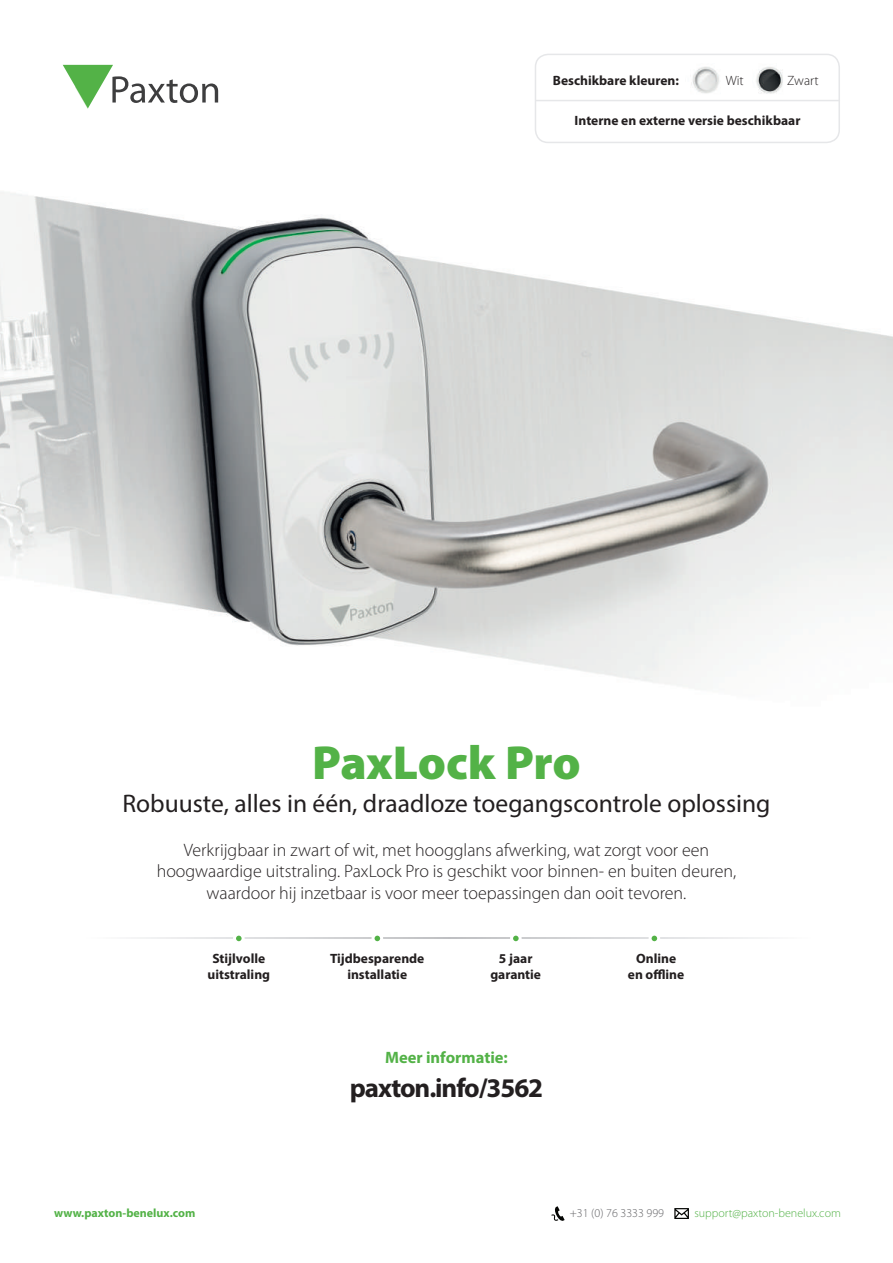
<style>
.page{position:relative;width:893px;height:1263px;background:#fff}
.page>*{position:absolute;margin:0;border:0;box-sizing:border-box;transform-origin:0 0}
.t1{font:900 48px "Myriad Pro";letter-spacing:-.005em;color:#53b247}
.t2{font:700 27px "Myriad Pro";letter-spacing:-.04em;color:#231f20}
.t3{font:25.5px "Myriad Pro";color:#231f20}
.t4{font:300 18px/21.6px "Myriad Pro";color:#231f20;text-align:center}
.t5{font:700 16.5px "Myriad Pro";color:#53b247}
.t6{font:700 13.5px/16.2px "Myriad Pro";color:#231f20;text-align:center}
.t7{font:300 13.5px "Myriad Pro";color:#231f20}
.t8{font:300 12px "Myriad Pro";color:#53b247}
.t9{font:700 12px "Myriad Pro";color:#53b247}
.t10{font:300 12px "Myriad Pro";color:#636366}
</style>
<div class="page">
<img style="left:0;top:54px;width:893px;height:885px">
<svg style="left:0;top:663px;width:893px;height:219px"></svg>
<svg style="left:63px;top:65px;width:155px;height:43px"></svg>
<svg style="left:82px;top:937px;width:728px;height:1px"></svg>
<div style="left:234px;top:934px;width:9px;height:9px;background:#53b247;border-radius:50%"></div>
<div style="left:233px;top:933px;width:12px;height:11px;border:3px solid #fff;border-radius:50%"></div>
<div style="left:373px;top:934px;width:9px;height:9px;background:#53b247;border-radius:50%"></div>
<div style="left:372px;top:933px;width:11px;height:11px;border:3px solid #fff;border-radius:50%"></div>
<div style="left:512px;top:934px;width:8px;height:9px;background:#53b247;border-radius:50%"></div>
<div style="left:510px;top:933px;width:12px;height:11px;border:3px solid #fff;border-radius:50%"></div>
<div style="left:650px;top:934px;width:9px;height:9px;background:#53b247;border-radius:50%"></div>
<div style="left:649px;top:933px;width:11px;height:11px;border:3px solid #fff;border-radius:50%"></div>
<svg style="left:551px;top:1206px;width:14px;height:15px"></svg>
<svg style="left:674px;top:1208px;width:15px;height:11px"></svg>
<div style="left:535px;top:54px;width:305px;height:89px;border:2px solid #e6e7e9;border-radius:13px"></div>
<img style="left:747px;top:59px;width:40px;height:40px">
<img style="left:686px;top:59px;width:36px;height:40px">
<hr style="left:535px;top:100px;width:305px;height:1px;background:#e6e7e9">
<p class="t6" style="left:553px;top:72px;width:128px">Beschikbare kleuren:</p>
<p class="t6" style="left:575px;top:112px;width:227px">Interne en externe versie beschikbaar</p>
<p class="t7" style="left:726px;top:72px;width:19px">Wit</p>
<p class="t7" style="left:787px;top:72px;width:33px">Zwart</p>
<h1 class="t1" style="left:312px;top:730px;width:270px">PaxLock Pro</h1>
<h3 class="t3" style="left:122px;top:788px;width:650px">Robuuste, alles in één, draadloze toegangscontrole oplossing</h3>
<p class="t4" style="left:157px;top:838px;width:581px">Verkrijgbaar in zwart of wit, met hoogglans afwerking, wat zorgt voor een hoogwaardige uitstraling. PaxLock Pro is geschikt voor binnen- en buiten deuren, waardoor hij inzetbaar is voor meer toepassingen dan ooit tevoren.</p>
<p class="t6" style="left:207px;top:950px;width:64px">Stijlvolle uitstraling</p>
<p class="t6" style="left:330px;top:950px;width:96px">Tijdbesparende installatie</p>
<p class="t6" style="left:490px;top:950px;width:52px">5 jaar garantie</p>
<p class="t5" style="left:385px;top:1047px;width:124px">Meer informatie:</p>
<h2 class="t2" style="left:350px;top:1070px;width:195px">paxton.info/3562</h2>
<p class="t6" style="left:628px;top:950px;width:58px">Online en offline</p>
<p class="t9" style="left:54px;top:1205px;width:143px">www.paxton-benelux.com</p>
<p class="t10" style="left:570px;top:1206px;width:96px">+31 (0) 76 3333 999</p>
<p class="t8" style="left:694px;top:1206px;width:148px">support@paxton-benelux.com</p>
</div>
